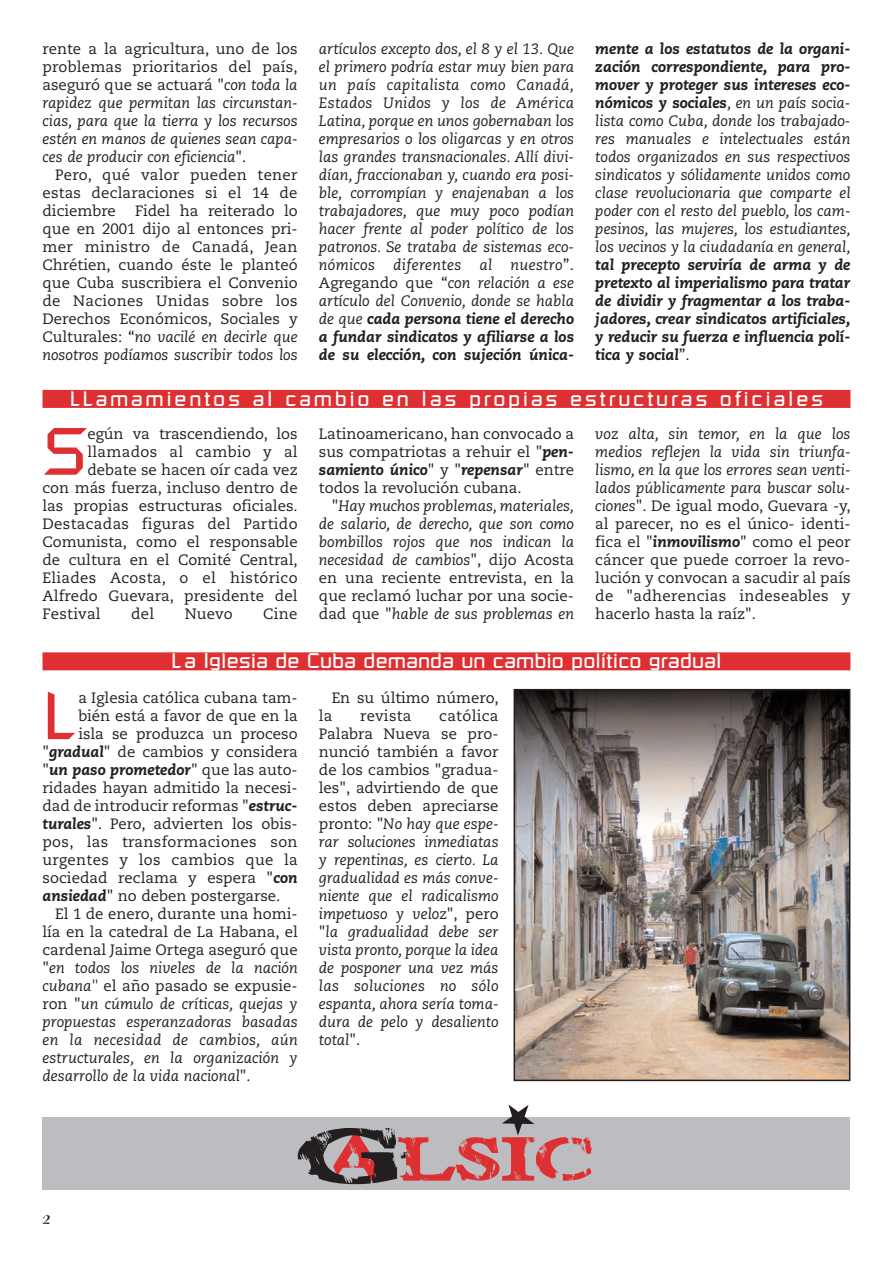
<style>
.page{position:relative;width:893px;height:1263px;background:#fff}
.page>*{position:absolute;margin:0;border:0;box-sizing:border-box;transform-origin:0 0}
.t1{font:66px "Russell Square";color:#de2f32}
.t2{font:56.25px "HAPPYDAZE";color:#231f20;scale:2 1}
.t3{font:43.5px "HAPPYDAZE";color:#de2f32;scale:1.5 1}
.t4{font:21px "Russell Square";letter-spacing:.125em;color:#fff}
.t5{font:21px "Russell Square";color:#fff}
.t6{font:italic 15px/18px "Caecilia";color:#231f20;text-align:justify}
.t7{font:15px/18px "Caecilia";color:#231f20;text-align:justify}
.t8{font:italic 800 15px/18px "Caecilia";color:#231f20;text-align:justify}
.t9{font:15px "Caecilia";letter-spacing:.02em;color:#231f20}
.t10{font:italic 15px "Caecilia";letter-spacing:.02em;color:#231f20}
.t11{font:500 15px "Arkona";color:#231f20}
.s1{font-style:normal}
.s2{font-style:italic}
.s3{font-weight:800}
.s4{font-weight:400;font-style:normal}
.s5{font-weight:800;font-style:italic}
.s6{font-size:46.65px}
</style>
<div class="page">
<div style="left:43px;top:1117px;width:807px;height:72px;background:#bcbdc0"></div>
<img style="left:517px;top:692px;width:330px;height:386px">
<div style="left:514px;top:689px;width:336px;height:392px;border:2px solid #231f20"></div>
<div style="left:43px;top:390px;width:807px;height:18px;background:#de2f32"></div>
<div style="left:43px;top:652px;width:807px;height:18px;background:#de2f32"></div>
<p class="t6" style="left:43px;top:41px;width:257px"><span class="s1">rente a la agricultura, uno de los problemas prioritarios del país, aseguró que se actuará "</span>con toda la rapidez que permitan las circunstan&shy;cias, para que la tierra y los recursos estén en manos de quienes sean capa&shy;ces de producir con eficiencia<span class="s1">".</span></p>
<p class="t7" style="left:43px;top:167px;width:257px;text-indent:13px">Pero, qué valor pueden tener estas declaraciones si el 14 de diciembre</p>
<p class="t7" style="left:43px;top:203px;width:257px;text-indent:93px">Fidel ha reiterado lo que en 2001 dijo al entonces pri&shy;mer ministro de Canadá, Jean Chrétien, cuando éste le planteó que Cuba suscribiera el Convenio de Naciones Unidas sobre los Derechos Económicos, Sociales y Culturales: “<span class="s2">no vacilé en decirle que nosotros podíamos suscribir todos los</span></p>
<p class="t6" style="left:319px;top:41px;width:257px">artículos excepto dos, el 8 y el 13. Que el primero podría estar muy bien para un país capitalista como Canadá, Estados Unidos y los de América Latina, porque en unos gobernaban los empresarios o los oligarcas y en otros las grandes transnacionales. Allí divi&shy;dían, fraccionaban y, cuando era posi&shy;ble, corrompían y enajenaban a los trabajadores, que muy poco podían hacer frente al poder político de los patronos. Se trataba de sistemas eco&shy;nómicos diferentes al nuestro<span class="s1">”.<br>Agregando que “</span>con relación a ese artículo del Convenio, donde se habla de que <span class="s3">cada persona tiene el derecho a fundar sindicatos y afiliarse a los de su elección, con sujeción única-</span></p>
<p class="t6" style="left:595px;top:41px;width:257px"><span class="s3">mente a los estatutos de la organi&shy;zación correspondiente, para pro&shy;mover y proteger sus intereses eco&shy;nómicos y sociales</span>, en un país socia&shy;lista como Cuba, donde los trabajado&shy;res manuales e intelectuales están todos organizados en sus respectivos sindicatos y sólidamente unidos como clase revolucionaria que comparte el poder con el resto del pueblo, los cam&shy;pesinos, las mujeres, los estudiantes, los vecinos y la ciudadanía en general,</p>
<p class="t8" style="left:595px;top:257px;width:257px">tal precepto serviría de arma y de pretexto al imperialismo para tratar de dividir y fragmentar a los traba&shy;jadores, crear sindicatos artificiales, y reducir su fuerza e influencia polí&shy;tica y social<span class="s4">”.</span></p>
<h3 class="t4" style="left:70px;top:391px;width:755px">LLamamientos al cambio en las propias estructuras oficiales</h3>
<h1 class="t1" style="left:43px;top:428px;width:47px">S</h1>
<p class="t7" style="left:88px;top:426px;width:212px">egún va trascendiendo, los</p>
<p class="t9" style="left:88px;top:445px;width:212px">llamados al cambio y al</p>
<p class="t7" style="left:88px;top:462px;width:212px">debate se hacen oír cada vez</p>
<p class="t7" style="left:43px;top:480px;width:257px">con más fuerza, incluso dentro de</p>
<p class="t7" style="left:43px;top:498px;width:257px">las propias estructuras oficiales.</p>
<p class="t9" style="left:43px;top:517px;width:257px">Destacadas figuras del Partido</p>
<p class="t7" style="left:43px;top:534px;width:257px">Comunista, como el responsable</p>
<p class="t7" style="left:43px;top:552px;width:257px">de cultura en el Comité Central,</p>
<p class="t9" style="left:43px;top:571px;width:257px">Eliades Acosta, o el histórico</p>
<p class="t7" style="left:43px;top:588px;width:257px">Alfredo Guevara, presidente del</p>
<p class="t9" style="left:43px;top:607px;width:60px">Festival</p>
<p class="t7" style="left:131px;top:606px;width:25px">del</p>
<p class="t7" style="left:185px;top:606px;width:50px">Nuevo</p>
<p class="t7" style="left:263px;top:606px;width:36px">Cine</p>
<p class="t7" style="left:319px;top:426px;width:257px">Latinoamericano, han convocado a sus compatriotas a rehuir el "<span class="s5">pen&shy;samiento único</span>" y "<span class="s5">repensar</span>" entre todos la revolución cubana.</p>
<p class="t6" style="left:319px;top:498px;width:257px;text-indent:13px"><span class="s1">"</span>Hay muchos problemas, materiales, de salario, de derecho, que son como bombillos rojos que nos indican la necesidad de cambios<span class="s1">", dijo Acosta en una reciente entrevista, en la que reclamó luchar por una socie&shy;dad que "</span>hable de sus problemas en</p>
<p class="t7" style="left:595px;top:426px;width:257px"><span class="s2">voz alta, sin temor, en la que los medios reflejen la vida sin triunfa&shy;lismo, en la que los errores sean venti&shy;lados públicamente para buscar solu&shy;ciones</span>". De igual modo, Guevara -y, al parecer, no es el único- identi&shy;fica el "<span class="s5">inmovilismo</span>" como el peor cáncer que puede corroer la revo&shy;lución y convocan a sacudir al país de "adherencias indeseables y hacerlo hasta la raíz".</p>
<h3 class="t5" style="left:171px;top:653px;width:552px">La Iglesia de Cuba demanda un cambio político gradual</h3>
<h1 class="t1" style="left:43px;top:692px;width:33px">L</h1>
<p class="t7" style="left:78px;top:690px;width:221px">a Iglesia católica cubana tam-</p>
<p class="t7" style="left:78px;top:708px;width:221px">bién está a favor de que en la</p>
<p class="t7" style="left:78px;top:726px;width:221px">isla se produzca un proceso</p>
<p class="t7" style="left:43px;top:744px;width:257px">"<span class="s5">gradual</span>" de cambios y considera</p>
<p class="t8" style="left:43px;top:762px;width:257px"><span class="s4">"</span>un paso prometedor<span class="s4">" que las auto-</span></p>
<p class="t7" style="left:43px;top:780px;width:257px">ridades hayan admitido la necesi-</p>
<p class="t7" style="left:43px;top:798px;width:257px">dad de introducir reformas "<span class="s5">estruc-</span></p>
<p class="t7" style="left:43px;top:816px;width:257px"><span class="s5">turales</span>". Pero, advierten los obis-</p>
<p class="t9" style="left:43px;top:836px;width:257px">pos, las transformaciones son</p>
<p class="t9" style="left:43px;top:854px;width:257px">urgentes y los cambios que la</p>
<p class="t7" style="left:43px;top:870px;width:257px">sociedad reclama y espera "<span class="s5">con</span></p>
<p class="t7" style="left:43px;top:888px;width:239px"><span class="s5">ansiedad</span>" no deben postergarse.</p>
<p class="t7" style="left:55px;top:906px;width:244px">El 1 de enero, durante una homi-</p>
<p class="t7" style="left:43px;top:924px;width:257px">lía en la catedral de La Habana, el</p>
<p class="t7" style="left:43px;top:942px;width:257px">cardenal Jaime Ortega aseguró que</p>
<p class="t6" style="left:43px;top:960px;width:257px"><span class="s1">"</span>en todos los niveles de la nación</p>
<p class="t7" style="left:43px;top:978px;width:257px"><span class="s2">cubana"</span> el año pasado se expusie-</p>
<p class="t6" style="left:43px;top:996px;width:257px"><span class="s1">ron "</span>un cúmulo de críticas, quejas y</p>
<p class="t6" style="left:43px;top:1014px;width:257px">propuestas esperanzadoras basadas</p>
<p class="t10" style="left:43px;top:1034px;width:257px">en la necesidad de cambios, aún</p>
<p class="t6" style="left:43px;top:1050px;width:257px">estructurales, en la organización y</p>
<p class="t6" style="left:43px;top:1068px;width:210px">desarrollo de la vida nacional<span class="s1">".</span></p>
<p class="t7" style="left:319px;top:690px;width:181px;text-indent:13px">En su último número, la</p>
<p class="t6" style="left:319px;top:708px;width:181px;text-indent:120px"><span class="s1">católica Palabra Nueva se pro&shy;nunció también a favor de los cambios "gradua&shy;les", advirtiendo de que estos deben apreciarse pronto: "</span>No hay que espe&shy;rar soluciones inmediatas y repentinas, es cierto. La gradualidad es más conve&shy;niente que el radicalismo impetuoso y veloz<span class="s1">", pero "</span>la gradualidad debe ser vista pronto, porque la idea de posponer una vez más las soluciones no sólo espanta, ahora sería toma&shy;dura de pelo y desaliento total<span class="s1">".</span></p>
<p class="t9" style="left:360px;top:710px;width:53px">revista</p>
<p class="t11" style="left:43px;top:1213px;width:9px">2</p>
<h2 class="t2" style="left:298px;top:1127px;width:52px">G</h2>
<h3 class="t3" style="left:324px;top:1137px;width:181px"><span class="s6">A</span> LSIC</h3>
</div>
